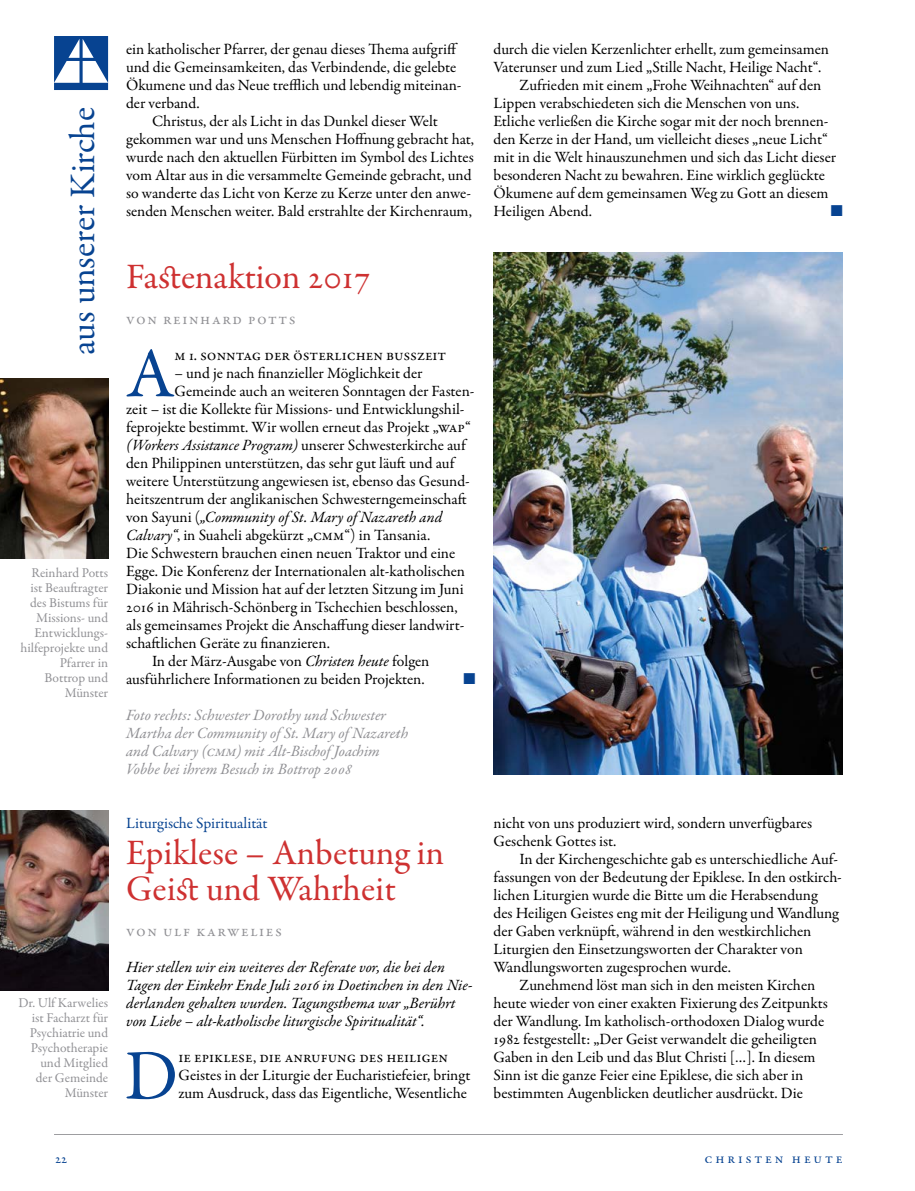
<style>
.page{position:relative;width:915px;height:1191px;background:#fff}
.page>*{position:absolute;margin:0;border:0;box-sizing:border-box;transform-origin:0 0}
.t1{font:71.25px "Garamond Premr Pro";color:#074391}
.t2{font:36px/36px "Garamond Premr Pro";letter-spacing:-.01em;color:#ce3131}
.t3{font:36px "Garamond Premr Pro";color:#074391}
.t4{font:15.75px/18px "Garamond Premr Pro";letter-spacing:-.005em;color:#000}
.t5{font:italic 15.75px/18px "Garamond Premr Pro";color:#000}
.t6{font:italic 15.75px/18px "Garamond Premr Pro";color:#919195}
.t7{font:15.75px "Garamond Premr Pro";letter-spacing:.1em;color:#919195}
.t8{font:15.75px "Garamond Premr Pro";color:#074391}
.t9{font:15.75px "Zapf Dingbats ITC";color:#074391}
.t10{font:14.25px "Garamond Premr Pro";letter-spacing:.2em;color:#074391}
.t11{font:13.5px/15px "Garamond Premr Pro";letter-spacing:-.005em;color:#919195;text-align:right}
.s1{font-style:normal}
.s2{font-style:italic}
</style>
<div class="page">
<hr style="left:54px;top:1134px;width:788px;height:1px;background:#919195">
<svg style="left:54px;top:36px;width:54px;height:54px"></svg>
<img style="left:0;top:378px;width:108px;height:180px">
<img style="left:493px;top:252px;width:349px;height:522px">
<img style="left:0;top:810px;width:108px;height:180px">
<h2 class="t3" style="left:61px;top:355px;width:249px;rotate:-90deg">aus unserer Kirche</h2>
<p class="t11" style="left:20px;top:565px;width:89px">Reinhard Potts ist Beauftragter des Bistums für<br>Missions- und<br>Entwicklungs&shy;hilfeprojekte und<br>Pfarrer in<br>Bottrop und<br>Münster</p>
<p class="t11" style="left:18px;top:995px;width:91px">Dr. Ulf Karwelies ist Facharzt für<br>Psychiatrie und<br>Psychotherapie und Mitglied<br>der Gemeinde<br>Münster</p>
<p class="t4" style="left:126px;top:40px;width:337px">ein katholischer Pfarrer, der genau dieses Thema aufgriff und die Gemeinsamkeiten, das Verbindende, die gelebte Ökumene und das Neue trefflich und lebendig miteinan&shy;der verband.</p>
<p class="t4" style="left:126px;top:112px;width:349px;text-indent:26px">Christus, der als Licht in das Dunkel dieser Welt gekommen war und uns Menschen Hoffnung gebracht hat, wurde nach den aktuellen Fürbitten im Symbol des Lichtes vom Altar aus in die versammelte Gemeinde gebracht, und so wanderte das Licht von Kerze zu Kerze unter den anwe&shy;senden Menschen weiter. Bald erstrahlte der Kirchenraum,</p>
<h2 class="t2" style="left:126px;top:260px;width:246px">Fastenaktion 2017</h2>
<p class="t7" style="left:126px;top:310px;width:171px">Von Reinhard Potts</p>
<h1 class="t1" style="left:126px;top:331px;width:41px">A</h1>
<p class="t4" style="left:174px;top:346px;width:273px">m 1. Sonntag der österlichen Busszeit</p>
<p class="t4" style="left:174px;top:364px;width:249px">– und je nach finanzieller Möglichkeit der</p>
<p class="t4" style="left:174px;top:382px;width:301px">Gemeinde auch an weiteren Sonntagen der Fasten-</p>
<p class="t4" style="left:126px;top:400px;width:339px">zeit – ist die Kollekte für Missions- und Entwicklungshil-</p>
<p class="t4" style="left:126px;top:418px;width:346px">feprojekte bestimmt. Wir wollen erneut das Projekt „WAP“</p>
<p class="t5" style="left:126px;top:437px;width:342px">(Workers Assistance Program) <span class="s1">unserer Schwesterkirche auf</span></p>
<p class="t4" style="left:126px;top:454px;width:331px">den Philippinen unterstützen, das sehr gut läuft und auf</p>
<p class="t4" style="left:126px;top:472px;width:345px">weitere Unterstützung angewiesen ist, ebenso das Gesund-</p>
<p class="t4" style="left:126px;top:490px;width:342px">heitszentrum der anglikanischen Schwesterngemeinschaft</p>
<p class="t5" style="left:126px;top:509px;width:317px"><span class="s1">von Sayuni (</span>„Community of St. Mary of Nazareth and</p>
<p class="t4" style="left:126px;top:526px;width:306px"><span class="s2">Calvary“</span>, in Suaheli abgekürzt „CMM“) in Tansania.</p>
<p class="t4" style="left:126px;top:544px;width:330px">Die Schwestern brauchen einen neuen Traktor und eine</p>
<p class="t4" style="left:126px;top:562px;width:340px">Egge. Die Konferenz der Internationalen alt-katholischen</p>
<p class="t4" style="left:126px;top:580px;width:339px">Diakonie und Mission hat auf der letzten Sitzung im Juni</p>
<p class="t4" style="left:126px;top:598px;width:333px">2016 in Mährisch-Schönberg in Tschechien beschlossen,</p>
<p class="t4" style="left:126px;top:616px;width:339px">als gemeinsames Projekt die Anschaffung dieser landwirt-</p>
<p class="t4" style="left:126px;top:634px;width:205px">schaftlichen Geräte zu finanzieren.</p>
<p class="t4" style="left:152px;top:652px;width:279px">In der März-Ausgabe von <span class="s2">Christen heute</span> folgen</p>
<p class="t4" style="left:126px;top:670px;width:300px">ausführlichere Informationen zu beiden Projekten.</p>
<p class="t9" style="left:463px;top:671px;width:13px">■</p>
<p class="t6" style="left:126px;top:707px;width:284px">Foto rechts: Schwester Dorothy und Schwester Martha der Community of St. Mary of Nazareth and Calvary (CMM) mit Alt-Bischof Joachim Vobbe bei ihrem Besuch in Bottrop 2008</p>
<p class="t8" style="left:126px;top:814px;width:143px">Liturgische Spiritualität</p>
<h2 class="t2" style="left:126px;top:836px;width:319px">Epiklese – Anbetung in<br>Geist und Wahrheit</h2>
<p class="t7" style="left:126px;top:922px;width:157px">Von Ulf Karwelies</p>
<p class="t5" style="left:126px;top:959px;width:348px">Hier stellen wir ein weiteres der Referate vor, die bei den Tagen der Einkehr Ende Juli 2016 in Doetinchen in den Nie&shy;derlanden gehalten wurden. Tagungsthema war „Berührt von Liebe – alt-katholische liturgische Spiritualität“.</p>
<h1 class="t1" style="left:124px;top:1033px;width:55px">D</h1>
<p class="t4" style="left:178px;top:1048px;width:293px">ie Epiklese, die Anrufung des Heiligen<br>Geistes in der Liturgie der Eucharistiefeier, bringt zum Ausdruck, dass das Eigentliche, Wesentliche</p>
<p class="t4" style="left:493px;top:40px;width:337px">durch die vielen Kerzenlichter erhellt, zum gemeinsamen<br>Vaterunser und zum Lied „Stille Nacht, Heilige Nacht“.</p>
<p class="t4" style="left:493px;top:76px;width:344px;text-indent:26px">Zufrieden mit einem „Frohe Weihnachten“ auf den Lippen verabschiedeten sich die Menschen von uns.<br>Etliche verließen die Kirche sogar mit der noch brennen&shy;den Kerze in der Hand, um vielleicht dieses „neue Licht“ mit in die Welt hinauszunehmen und sich das Licht dieser besonderen Nacht zu bewahren. Eine wirklich geglückte Ökumene auf dem gemeinsamen Weg zu Gott an diesem Heiligen Abend.</p>
<p class="t9" style="left:830px;top:203px;width:13px">■</p>
<p class="t4" style="left:493px;top:814px;width:320px">nicht von uns produziert wird, sondern unverfügbares<br>Geschenk Gottes ist.</p>
<p class="t4" style="left:519px;top:850px;width:320px">In der Kirchengeschichte gab es unterschiedliche Auf-</p>
<p class="t4" style="left:493px;top:868px;width:350px">fassungen von der Bedeutung der Epiklese. In den ostkirch-</p>
<p class="t4" style="left:493px;top:886px;width:326px">lichen Liturgien wurde die Bitte um die Herabsendung</p>
<p class="t4" style="left:493px;top:904px;width:347px">des Heiligen Geistes eng mit der Heiligung und Wandlung</p>
<p class="t4" style="left:493px;top:922px;width:319px">der Gaben verknüpft, während in den westkirchlichen</p>
<p class="t4" style="left:493px;top:940px;width:311px">Liturgien den Einsetzungsworten der Charakter von</p>
<p class="t4" style="left:493px;top:958px;width:239px">Wandlungsworten zugesprochen wurde.</p>
<p class="t4" style="left:519px;top:976px;width:297px">Zunehmend löst man sich in den meisten Kirchen</p>
<p class="t4" style="left:493px;top:994px;width:335px">heute wieder von einer exakten Fixierung des Zeitpunkts</p>
<p class="t4" style="left:493px;top:1012px;width:332px">der Wandlung. Im katholisch-orthodoxen Dialog wurde</p>
<p class="t4" style="left:493px;top:1030px;width:325px">1982 festgestellt: „Der Geist verwandelt die geheiligten</p>
<p class="t4" style="left:493px;top:1048px;width:323px">Gaben in den Leib und das Blut Christi […]. In diesem</p>
<p class="t4" style="left:493px;top:1066px;width:311px">Sinn ist die ganze Feier eine Epiklese, die sich aber in</p>
<p class="t4" style="left:493px;top:1084px;width:311px">bestimmten Augenblicken deutlicher ausdrückt. Die</p>
<p class="t10" style="left:54px;top:1149px;width:15px">22</p>
<p class="t10" style="left:704px;top:1149px;width:140px">Christen heute</p>
</div>
